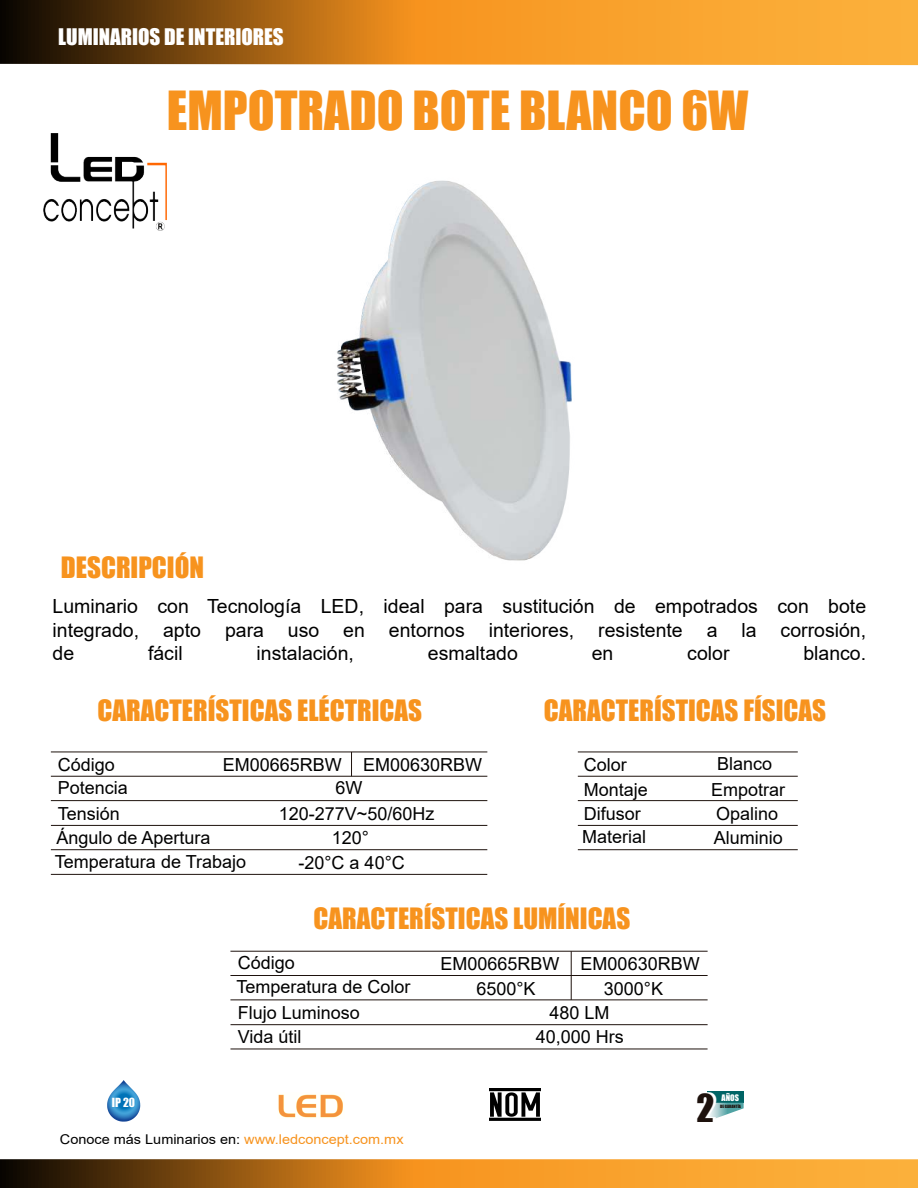
<style>
.page{position:relative;width:918px;height:1188px;background:#fff}
.page>*{position:absolute;margin:0;border:0;box-sizing:border-box;transform-origin:0 0}
.t1{font:49.5px "Impact";color:#f7931e}
.t2{font:35.4px "Impact";color:#fff}
.t3{font:27px "Impact";color:#f7931e}
.t4{font:21px "Impact";color:#fff}
.t5{font:19.5px/23.4px "Arial";color:#000;text-align:justify}
.t6{font:18px/23.9px "Arial";color:#000}
.t7{font:13.5px "Arial";color:#000;scale:1.07 1}
.t8{font:11.55px "Impact";color:#fff}
.t9{font:8.25px "Impact";color:#fff}
.t10{font:4.05px "Impact";color:#1e120d}
.s1{color:#f7931e}
</style>
<div class="page">
<hr style="left:571px;top:951px;width:1px;height:49px;background:#1e120d">
<svg style="left:351px;top:753px;width:1px;height:23px"></svg>
<svg style="left:0;top:0;width:918px;height:65px;background:#c37d22"></svg>
<img style="left:44px;top:134px;width:123px;height:97px">
<svg style="left:0;top:1159px;width:918px;height:29px;background:#c37d22"></svg>
<img style="left:337px;top:180px;width:235px;height:381px">
<hr style="left:51px;top:752px;width:436px;height:1px;background:#1e120d">
<hr style="left:51px;top:776px;width:436px;height:1px;background:#1e120d">
<hr style="left:51px;top:800px;width:436px;height:1px;background:#1e120d">
<hr style="left:51px;top:825px;width:436px;height:1px;background:#1e120d">
<hr style="left:51px;top:849px;width:436px;height:1px;background:#1e120d">
<hr style="left:51px;top:874px;width:436px;height:1px;background:#1e120d">
<hr style="left:578px;top:752px;width:220px;height:1px;background:#1e120d">
<hr style="left:578px;top:776px;width:220px;height:1px;background:#1e120d">
<hr style="left:578px;top:800px;width:220px;height:1px;background:#1e120d">
<hr style="left:578px;top:825px;width:220px;height:1px;background:#1e120d">
<hr style="left:578px;top:849px;width:220px;height:1px;background:#1e120d">
<hr style="left:230px;top:951px;width:478px;height:1px;background:#1e120d">
<hr style="left:230px;top:975px;width:478px;height:1px;background:#1e120d">
<hr style="left:230px;top:1000px;width:478px;height:1px;background:#1e120d">
<hr style="left:231px;top:1024px;width:477px;height:1px;background:#1e120d">
<hr style="left:230px;top:1049px;width:478px;height:1px;background:#1e120d">
<img style="left:490px;top:1088px;width:51px;height:32px">
<img style="left:278px;top:1094px;width:65px;height:24px">
<svg style="left:107px;top:1080px;width:33px;height:42px"></svg>
<div style="left:707px;top:1091px;width:37px;height:12px;background:#006465"></div>
<svg style="left:709px;top:1103px;width:35px;height:17px"></svg>
<p class="t4" style="left:58px;top:20px;width:227px">LUMINARIOS DE INTERIORES</p>
<h1 class="t1" style="left:167px;top:73px;width:583px">EMPOTRADO BOTE BLANCO 6W</h1>
<h3 class="t3" style="left:61px;top:546px;width:145px">DESCRIPCIÓN</h3>
<p class="t5" style="left:52px;top:595px;width:815px">Luminario con Tecnología LED, ideal para sustitución de empotrados con bote integrado, apto para uso en entornos interiores, resistente a la corrosión, de</p>
<p class="t5" style="left:148px;top:641px;width:36px">fácil</p>
<p class="t5" style="left:257px;top:641px;width:99px">instalación,</p>
<p class="t5" style="left:428px;top:641px;width:91px">esmaltado</p>
<p class="t5" style="left:592px;top:641px;width:23px">en</p>
<p class="t5" style="left:687px;top:641px;width:44px">color</p>
<p class="t5" style="left:803px;top:641px;width:64px">blanco.</p>
<h3 class="t3" style="left:98px;top:689px;width:326px">CARACTERÍSTICAS ELÉCTRICAS</h3>
<h3 class="t3" style="left:544px;top:689px;width:284px">CARACTERÍSTICAS FÍSICAS</h3>
<p class="t6" style="left:711px;top:752px;width:76px;line-height:24.5px;text-align:center">Blanco<br>Empotrar<br>Opalino<br>Aluminio</p>
<p class="t6" style="left:582px;top:752px;width:67px">Color<br>Montaje<br>Difusor<br>Material</p>
<p class="t6" style="left:58px;top:752px;width:72px">Código<br>Potencia</p>
<p class="t6" style="left:55px;top:802px;width:193px">Tensión<br>Ángulo de Apertura<br>Temperatura de Trabajo</p>
<p class="t6" style="left:335px;top:752px;width:28px;text-indent:-112px">EM00665RBW<br>6W</p>
<p class="t6" style="left:279px;top:802px;width:157px">120-277V~50/60Hz</p>
<p class="t6" style="left:332px;top:826px;width:39px">120°</p>
<p class="t6" style="left:298px;top:851px;width:108px">-20°C a 40°C</p>
<p class="t6" style="left:363px;top:752px;width:121px">EM00630RBW</p>
<h3 class="t3" style="left:314px;top:898px;width:318px">CARACTERÍSTICAS LUMÍNICAS</h3>
<p class="t6" style="left:238px;top:950px;width:59px">Código</p>
<p class="t6" style="left:440px;top:952px;width:261px">EM00665RBW EM00630RBW</p>
<p class="t6" style="left:236px;top:975px;width:176px">Temperatura de Color</p>
<p class="t6" style="left:238px;top:1001px;width:124px">Flujo Luminoso<br>Vida útil</p>
<p class="t6" style="left:476px;top:977px;width:61px">6500°K</p>
<p class="t6" style="left:604px;top:977px;width:61px">3000°K</p>
<p class="t6" style="left:549px;top:1001px;width:62px">480 LM</p>
<p class="t6" style="left:536px;top:1025px;width:90px">40,000 Hrs</p>
<p class="t8" style="left:112px;top:1094px;width:25px">IP 20</p>
<h2 class="t2" style="left:700px;top:1079px;width:19px">2</h2>
<p class="t9" style="left:722px;top:1091px;width:19px">AÑOS</p>
<p class="t10" style="left:720px;top:1103px;width:22px">DE GARANTÍA</p>
<p class="t7" style="left:60px;top:1130px;width:323px">Conoce más Luminarios en: <span class="s1">www.ledconcept.com.mx</span></p>
</div>
